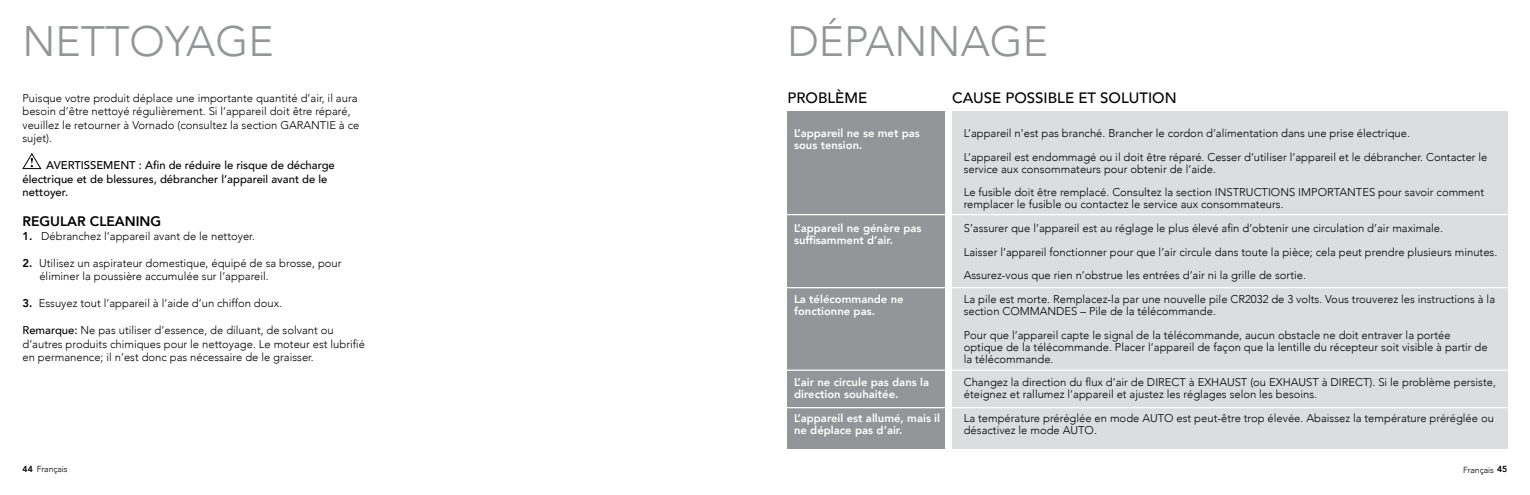
<style>
.page{position:relative;width:1530px;height:495px;background:#fff}
.page>*{position:absolute;margin:0;border:0;box-sizing:border-box;transform-origin:0 0}
.t1{font:300 42.5px "Avenir";color:#939598}
.t2{font:500 15px "Avenir";color:#000}
.t3{font:800 13.75px "Avenir";color:#000}
.t4{font:300 11.25px/23.8px "Avenir";color:#000}
.t5{font:800 11.25px/11.9px "Avenir";color:#fff}
.t6{font:500 11.25px/13.5px "Avenir";color:#000}
.t7{font:300 8.75px "Avenir";letter-spacing:-.02em;color:#000}
.s1{font-weight:800}
.s2{font-weight:500}
</style>
<div class="page">
<div style="left:952px;top:111px;width:556px;height:338px;background:#dcddde"></div>
<div style="left:788px;top:111px;width:157px;height:338px;background:#939598"></div>
<hr style="left:782px;top:214px;width:726px;height:1px;background:#fff">
<hr style="left:782px;top:287px;width:726px;height:1px;background:#fff">
<hr style="left:782px;top:370px;width:726px;height:1px;background:#fff">
<hr style="left:782px;top:407px;width:726px;height:1px;background:#fff">
<svg style="left:22px;top:153px;width:20px;height:16px"></svg>
<h1 class="t1" style="left:22px;top:16px;width:253px">NETTOYAGE</h1>
<p class="t4" style="left:22px;top:91px;width:338px;line-height:13.5px">Puisque votre produit déplace une importante quantité d’air, il aura besoin d’être nettoyé régulièrement. Si l’appareil doit être réparé, veuillez le retourner à Vornado (consultez la section GARANTIE à ce sujet).</p>
<p class="t6" style="left:22px;top:158px;width:314px;text-indent:24px">AVERTISSEMENT : Afin de réduire le risque de décharge électrique et de blessures, débrancher l’appareil avant de le nettoyer.</p>
<p class="t3" style="left:22px;top:211px;width:140px">REGULAR CLEANING</p>
<p class="t4" style="left:22px;top:224px;width:234px"><span class="s1">1.</span> Débranchez l’appareil avant de le nettoyer.</p>
<p class="t4" style="left:39px;top:256px;width:304px;line-height:13.5px;text-indent:-17px"><span class="s1">2.</span> Utilisez un aspirateur domestique, équipé de sa brosse, pour éliminer la poussière accumulée sur l’appareil.</p>
<p class="t4" style="left:22px;top:292px;width:261px"><span class="s1">3.</span> Essuyez tout l’appareil à l’aide d’un chiffon doux.</p>
<p class="t4" style="left:22px;top:324px;width:344px;line-height:13.5px"><span class="s2">Remarque:</span> Ne pas utiliser d’essence, de diluant, de solvant ou d’autres produits chimiques pour le nettoyage. Le moteur est lubrifié en permanence; il n’est donc pas nécessaire de le graisser.</p>
<h1 class="t1" style="left:788px;top:16px;width:262px">DÉPANNAGE</h1>
<h2 class="t2" style="left:788px;top:84px;width:81px">PROBLÈME</h2>
<h2 class="t2" style="left:952px;top:84px;width:226px">CAUSE POSSIBLE ET SOLUTION</h2>
<p class="t4" style="left:964px;top:121px;width:525px">L’appareil n’est pas branché. Brancher le cordon d’alimentation dans une prise électrique.<br>L’appareil est endommagé ou il doit être réparé. Cesser d’utiliser l’appareil et le débrancher. Contacter le</p>
<p class="t4" style="left:964px;top:157px;width:522px">service aux consommateurs pour obtenir de l’aide.<br>Le fusible doit être remplacé. Consultez la section INSTRUCTIONS IMPORTANTES pour savoir comment</p>
<p class="t4" style="left:964px;top:193px;width:535px">remplacer le fusible ou contactez le service aux consommateurs.<br>S’assurer que l’appareil est au réglage le plus élevé afin d’obtenir une circulation d’air maximale.<br>Laisser l’appareil fonctionner pour que l’air circule dans toute la pièce; cela peut prendre plusieurs minutes.<br>Assurez-vous que rien n’obstrue les entrées d’air ni la grille de sortie.<br>La pile est morte. Remplacez-la par une nouvelle pile CR2032 de 3 volts. Vous trouverez les instructions à la</p>
<p class="t4" style="left:964px;top:299px;width:488px">section COMMANDES – Pile de la télécommande.<br>Pour que l’appareil capte le signal de la télécommande, aucun obstacle ne doit entraver la portée</p>
<p class="t4" style="left:964px;top:341px;width:525px;line-height:11.9px">optique de la télécommande. Placer l’appareil de façon que la lentille du récepteur soit visible à partir de la télécommande.</p>
<p class="t4" style="left:964px;top:377px;width:534px;line-height:11.9px">Changez la direction du flux d’air de DIRECT à EXHAUST (ou EXHAUST à DIRECT). Si le problème persiste, éteignez et rallumez l’appareil et ajustez les réglages selon les besoins.</p>
<p class="t4" style="left:964px;top:412px;width:532px;line-height:11.9px">La température préréglée en mode AUTO est peut-être trop élevée. Abaissez la température préréglée ou désactivez le mode AUTO.</p>
<p class="t5" style="left:794px;top:127px;width:127px">L’appareil ne se met pas sous tension.</p>
<p class="t5" style="left:794px;top:222px;width:129px">L’appareil ne génère pas suffisamment d’air.</p>
<p class="t5" style="left:794px;top:293px;width:111px">La télécommande ne fonctionne pas.</p>
<p class="t5" style="left:794px;top:377px;width:137px">L’air ne circule pas dans la direction souhaitée.</p>
<p class="t5" style="left:794px;top:412px;width:148px">L’appareil est allumé, mais il ne déplace pas d’air.</p>
<p class="t7" style="left:22px;top:464px;width:46px"><span class="s1">44</span> Français</p>
<p class="t7" style="left:1463px;top:464px;width:46px">Français <span class="s1">45</span></p>
</div>
